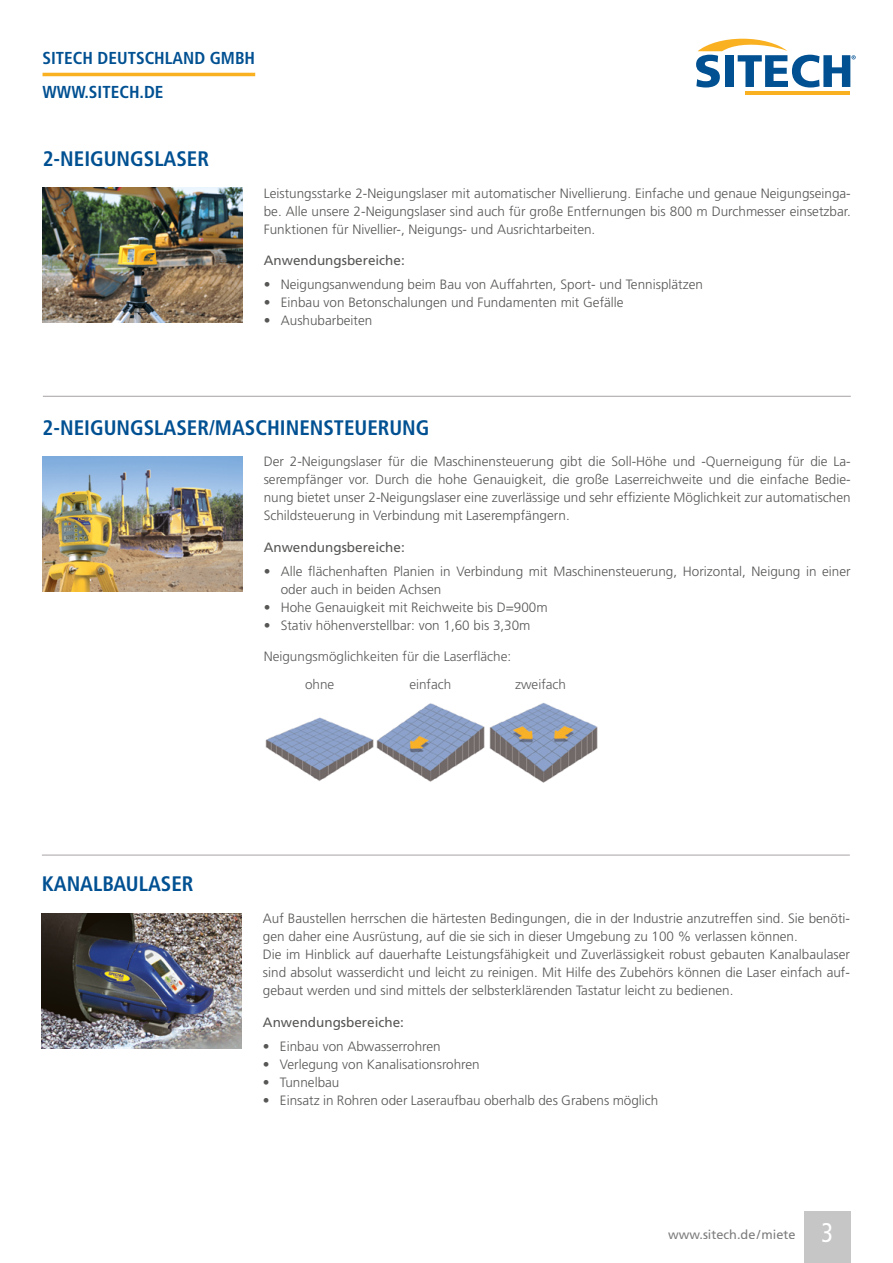
<style>
.page{position:relative;width:893px;height:1263px;background:#fff}
.page>*{position:absolute;margin:0;border:0;box-sizing:border-box;transform-origin:0 0}
.t1{font:700 condensed 21px "Frutiger";color:#005092}
.t2{font:700 condensed 17.25px/34.2px "Frutiger";color:#005092}
.t3{font:300 13.5px/18px "Frutiger";color:#575756;text-align:justify}
.t4{font:300 13.5px/27.5px "Frutiger";color:#5d5c5d}
.t5{font:13.5px "Frutiger";color:#575756}
.t6{font:12.75px "Frutiger";color:#5d5c5d}
.s1{font-family:"Frutiger LT Std";font-stretch:condensed;font-size:27px;color:#fff}
</style>
<div class="page">
<img style="left:42px;top:187px;width:200px;height:136px">
<div style="left:804px;top:1212px;width:47px;height:51px;background:#c6c6c6"></div>
<hr style="left:745px;top:91px;width:105px;height:4px;background:#f9b122">
<svg style="left:696px;top:39px;width:160px;height:49px"></svg>
<hr style="left:43px;top:73px;width:212px;height:3px;background:#f9b122">
<img style="left:43px;top:456px;width:199px;height:136px">
<img style="left:265px;top:703px;width:333px;height:80px">
<hr style="left:43px;top:396px;width:808px;height:1px;background:#a8a3a3">
<hr style="left:42px;top:855px;width:808px;height:1px;background:#a8a3a3">
<img style="left:42px;top:913px;width:200px;height:136px">
<p class="t2" style="left:43px;top:41px;width:214px">SITECH DEUTSCHLAND GMBH<br>WWW.SITECH.DE</p>
<h1 class="t1" style="left:43px;top:146px;width:168px">2-NEIGUNGSLASER</h1>
<p class="t3" style="left:264px;top:184px;width:588px">Leistungsstarke 2-Neigungslaser mit automatischer Nivellierung. Einfache und genaue Neigungseinga&shy;be. Alle unsere 2-Neigungslaser sind auch für große Entfernungen bis 800 m Durchmesser einsetzbar.<br>Funktionen für Nivellier-, Neigungs- und Ausrichtarbeiten.</p>
<p class="t5" style="left:264px;top:252px;width:143px">Anwendungsbereiche:</p>
<p class="t3" style="left:264px;top:276px;width:441px">• Neigungsanwendung beim Bau von Auffahrten, Sport- und Tennisplätzen</p>
<p class="t3" style="left:264px;top:294px;width:361px">• Einbau von Betonschalungen und Fundamenten mit Gefälle</p>
<p class="t3" style="left:264px;top:312px;width:110px">• Aushubarbeiten</p>
<h1 class="t1" style="left:43px;top:415px;width:388px">2-NEIGUNGSLASER/MASCHINENSTEUERUNG</h1>
<p class="t3" style="left:264px;top:453px;width:588px">Der 2-Neigungslaser für die Maschinensteuerung gibt die Soll-Höhe und -Querneigung für die La&shy;serempfänger vor. Durch die hohe Genauigkeit, die große Laserreichweite und die einfache Bedie&shy;nung bietet unser 2-Neigungslaser eine zuverlässige und sehr effiziente Möglichkeit zur automatischen Schildsteuerung in Verbindung mit Laserempfängern.</p>
<p class="t5" style="left:264px;top:539px;width:143px">Anwendungsbereiche:</p>
<p class="t3" style="left:281px;top:562px;width:571px;text-indent:-17px">• Alle flächenhaften Planien in Verbindung mit Maschinensteuerung, Horizontal, Neigung in einer oder auch in beiden Achsen</p>
<p class="t3" style="left:264px;top:598px;width:285px">• Hohe Genauigkeit mit Reichweite bis D=900m</p>
<p class="t3" style="left:264px;top:616px;width:268px">• Stativ höhenverstellbar: von 1,60 bis 3,30m</p>
<p class="t4" style="left:305px;top:643px;width:208px;text-indent:-41px">Neigungsmöglichkeiten für die Laserfläche: ohne</p>
<p class="t4" style="left:409px;top:670px;width:43px">einfach</p>
<p class="t4" style="left:515px;top:670px;width:52px">zweifach</p>
<h1 class="t1" style="left:42px;top:872px;width:153px">KANALBAULASER</h1>
<p class="t3" style="left:263px;top:909px;width:589px;text-align:left">Auf Baustellen herrschen die härtesten Bedingungen, die in der Industrie anzutreffen sind. Sie benöti&shy;gen daher eine Ausrüstung, auf die sie sich in dieser Umgebung zu 100 % verlassen können.<br>Die im Hinblick auf dauerhafte Leistungsfähigkeit und Zuverlässigkeit robust gebauten Kanalbaulaser sind absolut wasserdicht und leicht zu reinigen. Mit Hilfe des Zubehörs können die Laser einfach auf&shy;gebaut werden und sind mittels der selbsterklärenden Tastatur leicht zu bedienen.</p>
<p class="t5" style="left:263px;top:1014px;width:143px">Anwendungsbereiche:</p>
<p class="t3" style="left:263px;top:1037px;width:179px">• Einbau von Abwasserrohren</p>
<p class="t3" style="left:263px;top:1055px;width:218px">• Verlegung von Kanalisationsrohren</p>
<p class="t3" style="left:263px;top:1073px;width:78px">• Tunnelbau</p>
<p class="t3" style="left:263px;top:1091px;width:397px">• Einsatz in Rohren oder Laseraufbau oberhalb des Grabens möglich</p>
<p class="t6" style="left:668px;top:1226px;width:166px">www.sitech.de/miete <span class="s1">3</span></p>
</div>
